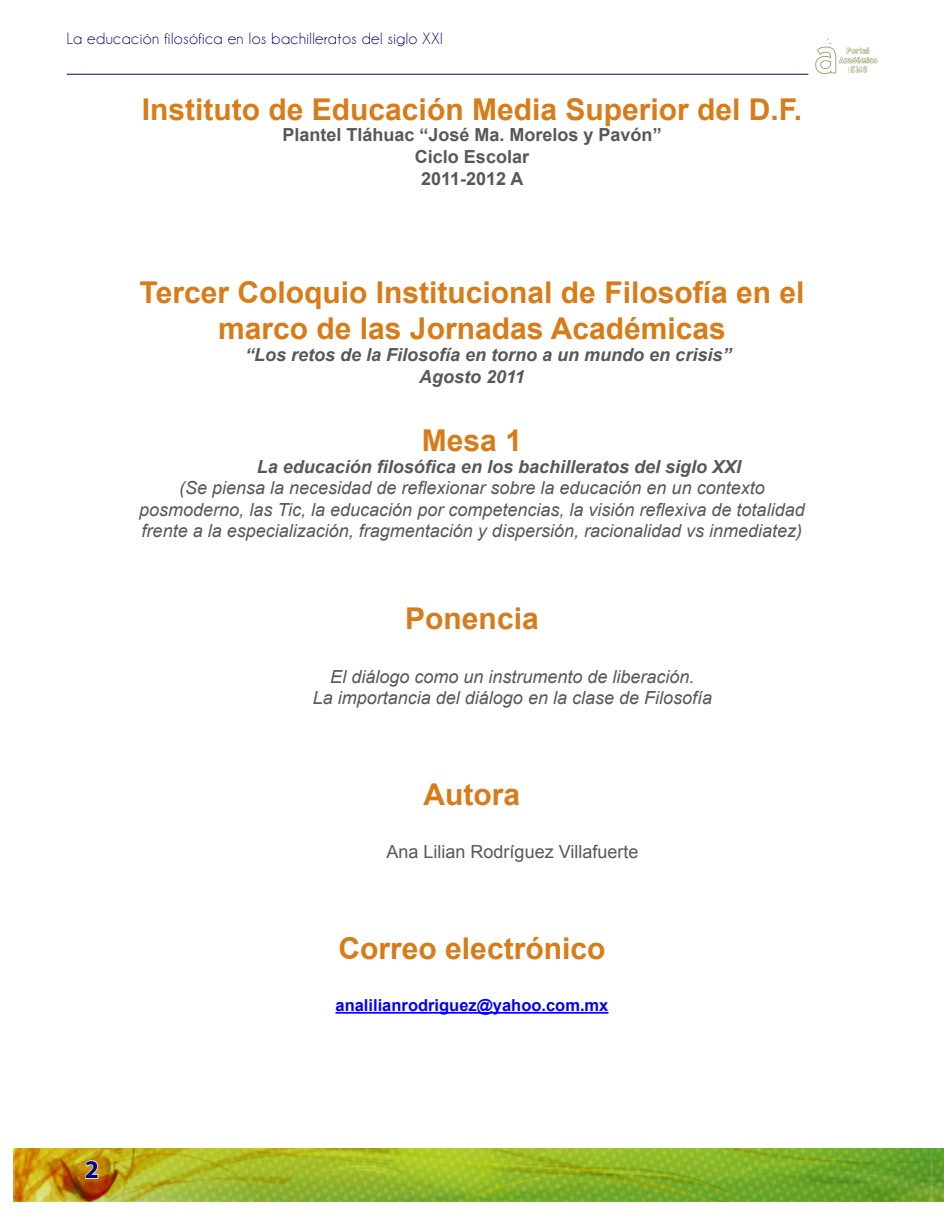
<style>
.page{position:relative;width:944px;height:1214px;background:#fff}
.page>*{position:absolute;margin:0;border:0;box-sizing:border-box;transform-origin:0 0}
.Subtítulo_DIANA{font:700 30px/36px "Arial";color:#d87c19;text-align:center}
.Número_Páginas_DIANA{font:700 25.5px "Myriad Pro";color:#000080}
.Default{font:italic 18px/21.6px "Arial";color:#57585a;text-align:center}
.Default-2{font:italic 700 18px "Arial";color:#57585a}
.List_Paragraph{font:italic 18px "Arial";color:#57585a}
.t1{font:700 18px "Arial";color:#57585a}
.List_Paragraph-2{font:18px "Arial";color:#57585a}
.Título_pequeño_izqui{font:16.5px "Champagne&Limousines";letter-spacing:.03em;color:#000080}
.t2{font:700 16.5px "Arial";color:#00f}
</style>
<div class="page">
<img style="left:13px;top:1148px;width:931px;height:53px">
<svg style="left:84px;top:1159px;width:15px;height:20px"></svg>
<svg style="left:815px;top:38px;width:62px;height:36px"></svg>
<hr style="left:67px;top:74px;width:741px;height:1px;background:#000080">
<hr style="left:335px;top:1012px;width:273px;height:1px;background:#00f">
<p class="Título_pequeño_izqui" style="left:67px;top:29px;width:377px">La educación filosófica en los bachilleratos del siglo XXI</p>
<p class="Subtítulo_DIANA" style="left:142px;top:92px;width:662px">Instituto de Educación Media Superior del D.F.</p>
<p class="t1" style="left:282px;top:123px;width:381px">Plantel Tláhuac “José Ma. Morelos y Pavón”</p>
<p class="t1" style="left:415px;top:145px;width:116px">Ciclo Escolar</p>
<p class="t1" style="left:421px;top:166px;width:104px">2011-2012 A</p>
<p class="Subtítulo_DIANA" style="left:139px;top:276px;width:666px">Tercer Coloquio Institucional de Filosofía en el marco de las Jornadas Académicas</p>
<p class="Default-2" style="left:245px;top:343px;width:488px">“Los retos de la Filosofía en torno a un mundo en crisis”</p>
<p class="Default-2" style="left:419px;top:364px;width:107px">Agosto 2011</p>
<p class="Subtítulo_DIANA" style="left:422px;top:423px;width:102px">Mesa 1</p>
<p class="Default-2" style="left:257px;top:454px;width:486px">La educación filosófica en los bachilleratos del siglo XXI</p>
<p class="Default" style="left:139px;top:477px;width:667px">(Se piensa la necesidad de reflexionar sobre la educación en un contexto posmoderno, las Tic, la educación por competencias, la visión reflexiva de totalidad frente a la especialización, fragmentación y dispersión, racionalidad vs inmediatez)</p>
<p class="Subtítulo_DIANA" style="left:405px;top:601px;width:135px">Ponencia</p>
<p class="List_Paragraph" style="left:330px;top:664px;width:366px">El diálogo como un instrumento de liberación.</p>
<p class="List_Paragraph" style="left:313px;top:685px;width:401px">La importancia del diálogo en la clase de Filosofía</p>
<p class="Subtítulo_DIANA" style="left:423px;top:777px;width:98px">Autora</p>
<p class="List_Paragraph-2" style="left:386px;top:840px;width:253px">Ana Lilian Rodríguez Villafuerte</p>
<p class="Número_Páginas_DIANA" style="left:85px;top:1152px;width:16px">2</p>
<p class="Subtítulo_DIANA" style="left:338px;top:931px;width:268px">Correo electrónico</p>
<p class="t2" style="left:335px;top:994px;width:274px">analilianrodriguez@yahoo.com.mx</p>
</div>
